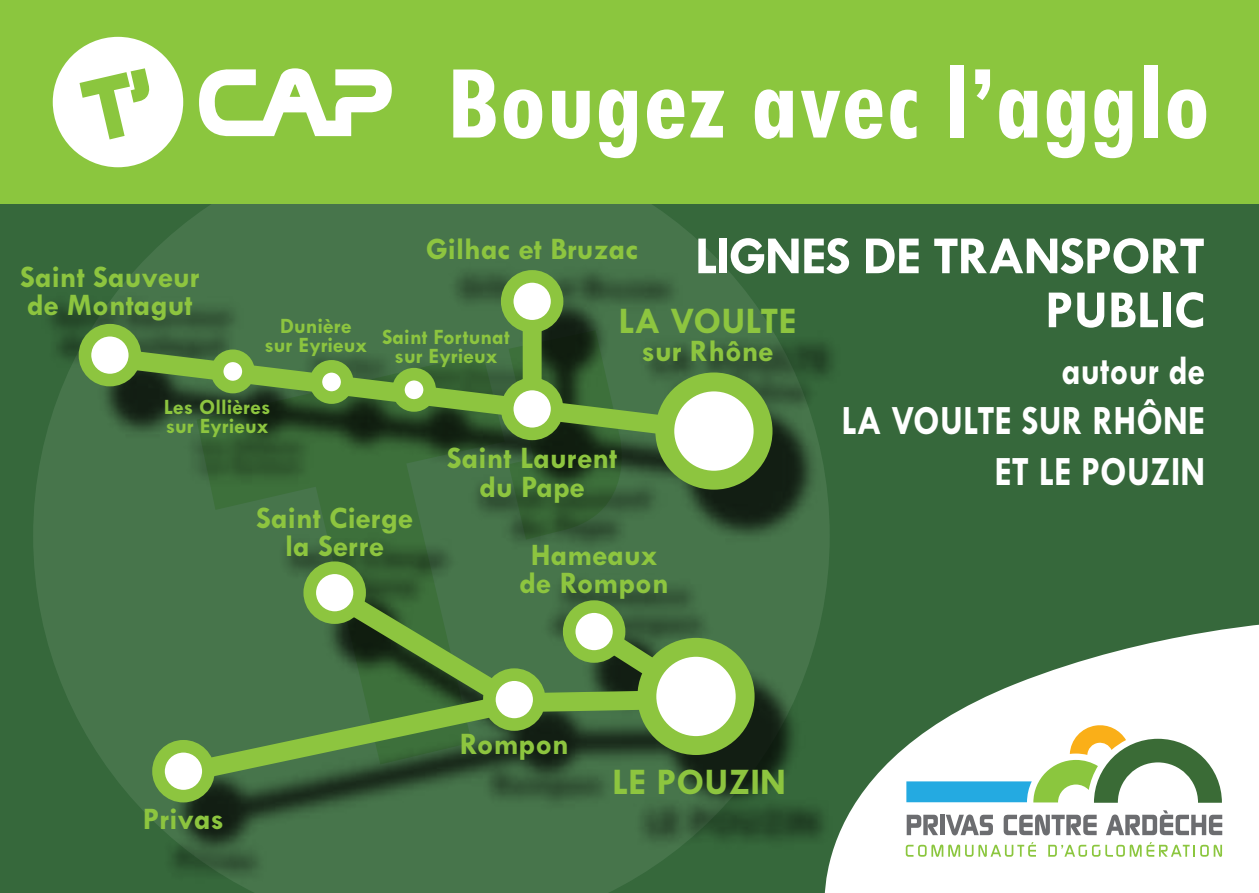
<style>
.page{position:relative;width:1259px;height:893px;background:#36683b}
.page>*{position:absolute;margin:0;border:0;box-sizing:border-box;transform-origin:0 0}
.t1{font:700 54px/54px "Tw Cen";letter-spacing:-.025em;color:#fff;text-align:right}
.t2{font:700 42px/50.4px "Tw Cen";color:#fff;text-align:right;scale:.86 1}
.t3{font:700 37.8px "Tw Cen";color:#8dc53f}
.t4{font:700 31.5px/28.5px "Tw Cen";color:#8dc53f;text-align:center}
.t5{font:700 22.2px/18.9px "Tw Cen";color:#8dc53f}
</style>
<div class="page">
<div style="left:190px;top:204px;width:483px;height:16px;background:#47754b"></div>
<div style="left:0;top:0;width:1259px;height:204px;background:#8bc63e"></div>
<svg style="left:199px;top:68px;width:193px;height:68px"></svg>
<svg style="left:53px;top:37px;width:130px;height:130px"></svg>
<svg style="left:453px;top:70px;width:42px;height:68px"></svg>
<svg style="left:504px;top:89px;width:38px;height:50px"></svg>
<svg style="left:552px;top:91px;width:37px;height:48px"></svg>
<svg style="left:599px;top:89px;width:38px;height:69px"></svg>
<svg style="left:647px;top:89px;width:37px;height:50px"></svg>
<svg style="left:690px;top:91px;width:34px;height:47px"></svg>
<svg style="left:755px;top:89px;width:38px;height:50px"></svg>
<svg style="left:801px;top:89px;width:81px;height:50px"></svg>
<svg style="left:890px;top:90px;width:26px;height:49px"></svg>
<div style="left:950px;top:65px;width:13px;height:73px;background:#fff"></div>
<svg style="left:975px;top:69px;width:15px;height:31px"></svg>
<svg style="left:999px;top:89px;width:38px;height:50px"></svg>
<svg style="left:1046px;top:89px;width:38px;height:69px"></svg>
<svg style="left:1094px;top:89px;width:38px;height:69px"></svg>
<div style="left:1144px;top:65px;width:13px;height:73px;background:#fff"></div>
<svg style="left:1167px;top:89px;width:39px;height:50px"></svg>
<svg style="left:887px;top:624px;width:372px;height:269px;fill:#fff"></svg>
<svg style="left:906px;top:815px;width:32px;height:20px"></svg>
<hr style="left:940px;top:815px;width:4px;height:20px;background:#6c6d70">
<svg style="left:945px;top:814px;width:48px;height:21px"></svg>
<svg style="left:1003px;top:814px;width:93px;height:21px;background:#a9a9ab"></svg>
<svg style="left:1106px;top:810px;width:116px;height:25px;background:#b7b7b9"></svg>
<svg style="left:905px;top:842px;width:131px;height:15px;background:#deefc9"></svg>
<svg style="left:1048px;top:842px;width:174px;height:15px;background:#dfefcb"></svg>
<svg style="left:906px;top:725px;width:316px;height:78px"></svg>
<img style="left:33px;top:220px;width:854px;height:673px">
<svg style="left:568px;top:605px;width:154px;height:75px"></svg>
<svg style="left:93px;top:337px;width:642px;height:115px"></svg>
<svg style="left:155px;top:680px;width:563px;height:117px"></svg>
<svg style="left:665px;top:382px;width:98px;height:98px;background:#ecf5df"></svg>
<div style="left:655px;top:372px;width:117px;height:118px;border:19px solid #8dc53f;border-radius:50%"></div>
<div style="left:217px;top:356px;width:31px;height:31px;background:#fff;border-radius:50%"></div>
<div style="left:211px;top:349px;width:44px;height:44px;border:13px solid #8dc53f;border-radius:50%"></div>
<div style="left:85px;top:330px;width:50px;height:50px;background:#fff;border-radius:50%"></div>
<div style="left:79px;top:324px;width:62px;height:62px;border:13px solid #8dc53f;border-radius:50%"></div>
<svg style="left:647px;top:647px;width:98px;height:98px;background:#ecf5e0"></svg>
<div style="left:637px;top:638px;width:117px;height:117px;border:19px solid #8dc53f;border-radius:50%"></div>
<div style="left:523px;top:301px;width:18px;height:108px;background:#8dc53f"></div>
<svg style="left:305px;top:567px;width:235px;height:162px"></svg>
<svg style="left:507px;top:276px;width:50px;height:50px"></svg>
<div style="left:501px;top:270px;width:62px;height:63px;border:13px solid #8dc53f;border-radius:50%"></div>
<div style="left:507px;top:384px;width:50px;height:50px;background:#fff;border-radius:50%"></div>
<div style="left:501px;top:378px;width:62px;height:62px;border:13px solid #8dc53f;border-radius:50%"></div>
<svg style="left:310px;top:568px;width:50px;height:50px"></svg>
<div style="left:303px;top:561px;width:63px;height:63px;border:13px solid #8dc53f;border-radius:50%"></div>
<svg style="left:158px;top:746px;width:50px;height:50px"></svg>
<div style="left:152px;top:740px;width:63px;height:62px;border:13px solid #8dc53f;border-radius:50%"></div>
<svg style="left:489px;top:675px;width:50px;height:49px"></svg>
<div style="left:483px;top:668px;width:62px;height:63px;border:13px solid #8dc53f;border-radius:50%"></div>
<svg style="left:569px;top:607px;width:50px;height:49px"></svg>
<div style="left:563px;top:600px;width:62px;height:63px;border:13px solid #8dc53f;border-radius:50%"></div>
<div style="left:316px;top:366px;width:31px;height:32px;background:#fff;border-radius:50%"></div>
<div style="left:310px;top:360px;width:43px;height:44px;border:13px solid #8dc53f;border-radius:50%"></div>
<div style="left:398px;top:374px;width:32px;height:31px;background:#fff;border-radius:50%"></div>
<div style="left:392px;top:368px;width:44px;height:44px;border:13px solid #8dc53f;border-radius:50%"></div>
<p class="t4" style="left:426px;top:234px;width:213px">Gilhac et Bruzac</p>
<h1 class="t1" style="left:694px;top:228px;width:512px">LIGNES DE TRANSPORT<br>PUBLIC</h1>
<h2 class="t2" style="left:841px;top:344px;width:424px">autour de<br>LA VOULTE SUR RHÔNE<br>ET LE POUZIN</h2>
<p class="t4" style="left:20px;top:262px;width:181px;text-align:left">Saint Sauveur de Montagut</p>
<p class="t3" style="left:618px;top:298px;width:180px">LA VOULTE</p>
<p class="t4" style="left:641px;top:336px;width:134px">sur Rhône</p>
<p class="t5" style="left:280px;top:316px;width:73px">Dunière</p>
<p class="t5" style="left:395px;top:327px;width:117px;text-indent:-130px">sur Eyrieux Saint Fortunat sur Eyrieux</p>
<p class="t5" style="left:164px;top:397px;width:108px">Les Ollières sur Eyrieux</p>
<p class="t4" style="left:447px;top:443px;width:172px">Saint Laurent du Pape</p>
<p class="t4" style="left:256px;top:503px;width:158px">Saint Cierge la Serre</p>
<p class="t4" style="left:519px;top:540px;width:151px">Hameaux de Rompon</p>
<p class="t4" style="left:143px;top:804px;width:83px">Privas</p>
<p class="t4" style="left:460px;top:729px;width:110px">Rompon</p>
<p class="t3" style="left:612px;top:760px;width:176px">LE POUZIN</p>
</div>
